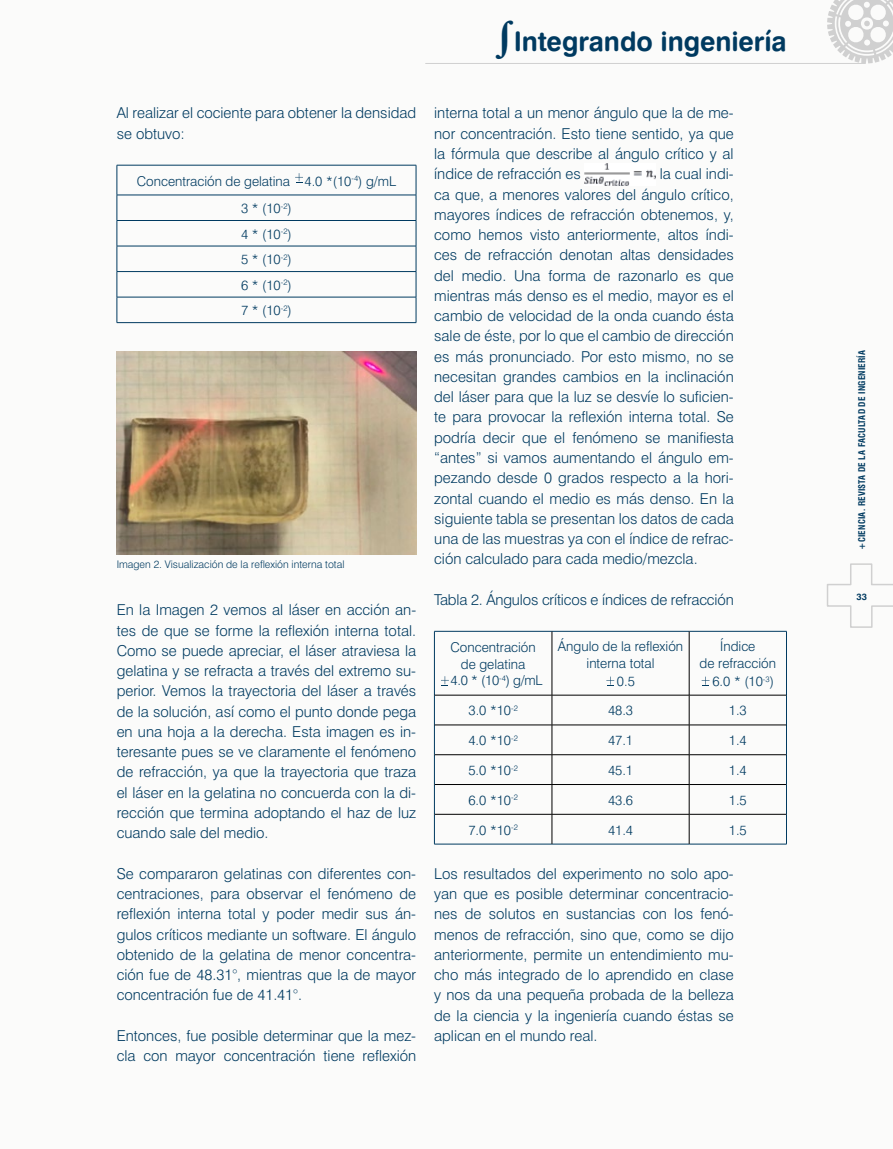
<style>
.page{position:relative;width:893px;height:1149px;background:#fff}
.page>*{position:absolute;margin:0;border:0;box-sizing:border-box;transform-origin:0 0}
.t1{font:27px "Swiss 721 BT Bold Rounded";letter-spacing:-.005em;color:#003a60}
.t2{font:300 15px/20.2px "Swiss 721 BT";color:#003a60;text-align:justify}
.t3{font:300 13.5px/16.5px "Swiss 721 BT";color:#003a60;text-align:center}
.t4{font:300 10.5px "Swiss 721 BT";color:#003a60}
.t5{font:9.15px "Swiss 721 BT Bold Rounded";color:#003a60}
.t6{font:700 condensed 9px "Swiss 721 BT";letter-spacing:.02em;color:#003a60}
.s1{font-family:"Minion Pro";font-weight:700;font-size:39.9px}
</style>
<div class="page">
<div style="left:0;top:0;width:893px;height:1148px;background:#fbfbfa"></div>
<hr style="left:117px;top:165px;width:299px;height:1px;background:#003a60">
<hr style="left:117px;top:165px;width:1px;height:30px;background:#003a60">
<hr style="left:416px;top:165px;width:1px;height:30px;background:#003a60">
<hr style="left:117px;top:195px;width:299px;height:1px;background:#003a60">
<hr style="left:117px;top:220px;width:299px;height:1px;background:#003a60">
<hr style="left:117px;top:246px;width:299px;height:1px;background:#003a60">
<hr style="left:117px;top:271px;width:299px;height:1px;background:#003a60">
<hr style="left:117px;top:297px;width:299px;height:1px;background:#003a60">
<svg style="left:117px;top:195px;width:1px;height:127px"></svg>
<svg style="left:416px;top:195px;width:1px;height:127px"></svg>
<hr style="left:117px;top:322px;width:299px;height:1px;background:#003a60">
<hr style="left:434px;top:631px;width:118px;height:1px;background:#003a60">
<hr style="left:434px;top:631px;width:1px;height:64px;background:#003a60">
<hr style="left:552px;top:631px;width:137px;height:1px;background:#003a60">
<hr style="left:689px;top:631px;width:98px;height:1px;background:#003a60">
<hr style="left:786px;top:631px;width:1px;height:64px;background:#003a60">
<svg style="left:434px;top:695px;width:1px;height:29px"></svg>
<svg style="left:786px;top:695px;width:1px;height:29px"></svg>
<hr style="left:434px;top:724px;width:1px;height:30px;background:#003a60">
<hr style="left:786px;top:724px;width:1px;height:30px;background:#003a60">
<hr style="left:434px;top:754px;width:1px;height:30px;background:#003a60">
<hr style="left:786px;top:754px;width:1px;height:30px;background:#003a60">
<hr style="left:434px;top:784px;width:1px;height:30px;background:#003a60">
<hr style="left:786px;top:784px;width:1px;height:30px;background:#003a60">
<svg style="left:434px;top:814px;width:1px;height:29px"></svg>
<svg style="left:786px;top:814px;width:1px;height:29px"></svg>
<hr style="left:434px;top:843px;width:118px;height:1px;background:#003a60">
<hr style="left:552px;top:843px;width:137px;height:1px;background:#003a60">
<hr style="left:689px;top:843px;width:98px;height:1px;background:#003a60">
<hr style="left:552px;top:631px;width:1px;height:63px;background:#000">
<hr style="left:689px;top:631px;width:1px;height:63px;background:#000">
<hr style="left:435px;top:694px;width:117px;height:1px;background:#000">
<hr style="left:552px;top:694px;width:137px;height:1px;background:#000">
<hr style="left:689px;top:694px;width:97px;height:1px;background:#000">
<hr style="left:435px;top:724px;width:117px;height:1px;background:#000">
<hr style="left:552px;top:724px;width:137px;height:1px;background:#000">
<svg style="left:552px;top:695px;width:1px;height:59px"></svg>
<hr style="left:689px;top:724px;width:97px;height:1px;background:#000">
<svg style="left:689px;top:695px;width:1px;height:59px"></svg>
<hr style="left:435px;top:754px;width:117px;height:1px;background:#000">
<hr style="left:552px;top:754px;width:137px;height:1px;background:#000">
<hr style="left:552px;top:754px;width:1px;height:30px;background:#000">
<hr style="left:689px;top:754px;width:97px;height:1px;background:#000">
<hr style="left:689px;top:754px;width:1px;height:30px;background:#000">
<hr style="left:435px;top:784px;width:117px;height:1px;background:#000">
<hr style="left:552px;top:784px;width:137px;height:1px;background:#000">
<hr style="left:689px;top:784px;width:97px;height:1px;background:#000">
<hr style="left:435px;top:813px;width:117px;height:1px;background:#000">
<hr style="left:552px;top:813px;width:137px;height:1px;background:#000">
<svg style="left:552px;top:785px;width:1px;height:58px"></svg>
<hr style="left:689px;top:813px;width:97px;height:1px;background:#000">
<svg style="left:689px;top:784px;width:1px;height:59px"></svg>
<img style="left:117px;top:351px;width:299px;height:203px">
<img style="left:584px;top:164px;width:71px;height:21px">
<svg style="left:295px;top:173px;width:8px;height:10px"></svg>
<svg style="left:441px;top:676px;width:8px;height:9px"></svg>
<svg style="left:606px;top:676px;width:8px;height:10px"></svg>
<svg style="left:702px;top:676px;width:7px;height:10px"></svg>
<svg style="left:827px;top:563px;width:66px;height:65px"></svg>
<svg style="left:827px;top:0;width:66px;height:63px"></svg>
<hr style="left:426px;top:63px;width:439px;height:1px;background:#d0d0d0">
<h1 class="t1" style="left:497px;top:24px;width:291px"><span class="s1">∫</span>Integrando ingeniería</h1>
<p class="t2" style="left:117px;top:103px;width:301px">Al realizar el cociente para obtener la densidad se obtuvo:</p>
<p class="t3" style="left:137px;top:167px;width:261px;line-height:27.6px">Concentración de gelatina 4.0 *(10<sup>-4</sup>) g/mL<br>3 * (10<sup>-2</sup>)</p>
<p class="t3" style="left:241px;top:221px;width:52px;line-height:25.5px;text-align:justify">4 * (10<sup>-2</sup>)<br>5 * (10<sup>-2</sup>)<br>6 * (10<sup>-2</sup>)<br>7 * (10<sup>-2</sup>)</p>
<p class="t4" style="left:117px;top:557px;width:229px">Imagen 2. Visualización de la reflexión interna total</p>
<p class="t2" style="left:117px;top:599px;width:301px">En la Imagen 2 vemos al láser en acción an&shy;tes de que se forme la reflexión interna total.<br>Como se puede apreciar, el láser atraviesa la gelatina y se refracta a través del extremo su&shy;perior. Vemos la trayectoria del láser a través de la solución, así como el punto donde pega en una hoja a la derecha. Esta imagen es in&shy;teresante pues se ve claramente el fenómeno de refracción, ya que la trayectoria que traza el láser en la gelatina no concuerda con la di&shy;rección que termina adoptando el haz de luz cuando sale del medio.</p>
<p class="t2" style="left:117px;top:862px;width:301px">Se compararon gelatinas con diferentes con&shy;centraciones, para observar el fenómeno de reflexión interna total y poder medir sus án&shy;gulos críticos mediante un software. El ángulo obtenido de la gelatina de menor concentra&shy;ción fue de 48.31°, mientras que la de mayor concentración fue de 41.41°.</p>
<p class="t2" style="left:117px;top:1024px;width:301px">Entonces, fue posible determinar que la mez&shy;cla con mayor concentración tiene reflexión</p>
<p class="t2" style="left:434px;top:103px;width:301px">interna total a un menor ángulo que la de me&shy;nor concentración. Esto tiene sentido, ya que la fórmula que describe al ángulo crítico y al índice de refracción es</p>
<p class="t2" style="left:434px;top:164px;width:301px;text-indent:226px">la cual indi&shy;ca que, a menores valores del ángulo crítico, mayores índices de refracción obtenemos, y, como hemos visto anteriormente, altos índi&shy;ces de refracción denotan altas densidades del medio. Una forma de razonarlo es que mientras más denso es el medio, mayor es el cambio de velocidad de la onda cuando ésta sale de éste, por lo que el cambio de dirección es más pronunciado. Por esto mismo, no se necesitan grandes cambios en la inclinación del láser para que la luz se desvíe lo suficien&shy;te para provocar la reflexión interna total. Se podría decir que el fenómeno se manifiesta “antes” si vamos aumentando el ángulo em&shy;pezando desde 0 grados respecto a la hori&shy;zontal cuando el medio es más denso. En la siguiente tabla se presentan los datos de cada una de las muestras ya con el índice de refrac&shy;ción calculado para cada medio/mezcla.</p>
<p class="t2" style="left:434px;top:589px;width:301px">Tabla 2. Ángulos críticos e índices de refracción</p>
<p class="t3" style="left:450px;top:638px;width:94px">Concentración de gelatina<br>4.0 * (10<sup>-4</sup>) g/mL</p>
<p class="t3" style="left:558px;top:637px;width:127px">Ángulo de la reflexión interna total</p>
<p class="t3" style="left:700px;top:637px;width:78px">Índice<br>de refracción</p>
<p class="t3" style="left:712px;top:673px;width:63px">6.0 * (10<sup>-3</sup>)</p>
<p class="t3" style="left:617px;top:673px;width:19px">0.5</p>
<p class="t3" style="left:468px;top:702px;width:51px">3.0 *10<sup>-2</sup></p>
<p class="t3" style="left:608px;top:702px;width:27px">48.3</p>
<p class="t3" style="left:729px;top:702px;width:19px">1.3</p>
<p class="t3" style="left:468px;top:731px;width:51px">4.0 *10<sup>-2</sup></p>
<p class="t3" style="left:608px;top:731px;width:27px">47.1</p>
<p class="t3" style="left:729px;top:731px;width:19px">1.4</p>
<p class="t3" style="left:468px;top:761px;width:51px">5.0 *10<sup>-2</sup></p>
<p class="t3" style="left:608px;top:761px;width:27px">45.1</p>
<p class="t3" style="left:729px;top:761px;width:19px">1.4</p>
<p class="t3" style="left:468px;top:791px;width:51px">6.0 *10<sup>-2</sup></p>
<p class="t3" style="left:608px;top:791px;width:27px">43.6</p>
<p class="t3" style="left:729px;top:791px;width:19px">1.5</p>
<p class="t3" style="left:468px;top:821px;width:51px">7.0 *10<sup>-2</sup></p>
<p class="t3" style="left:608px;top:821px;width:27px">41.4</p>
<p class="t3" style="left:729px;top:821px;width:19px">1.5</p>
<p class="t2" style="left:434px;top:862px;width:301px">Los resultados del experimento no solo apo&shy;yan que es posible determinar concentracio&shy;nes de solutos en sustancias con los fenó&shy;menos de refracción, sino que, como se dijo anteriormente, permite un entendimiento mu&shy;cho más integrado de lo aprendido en clase y nos da una pequeña probada de la belleza de la ciencia y la ingeniería cuando éstas se aplican en el mundo real.</p>
<p class="t6" style="left:857px;top:549px;width:201px;rotate:-90deg">+CIENCIA. REVISTA DE LA FACULTAD DE INGENIERÍA</p>
<p class="t5" style="left:856px;top:590px;width:12px">33</p>
</div>
